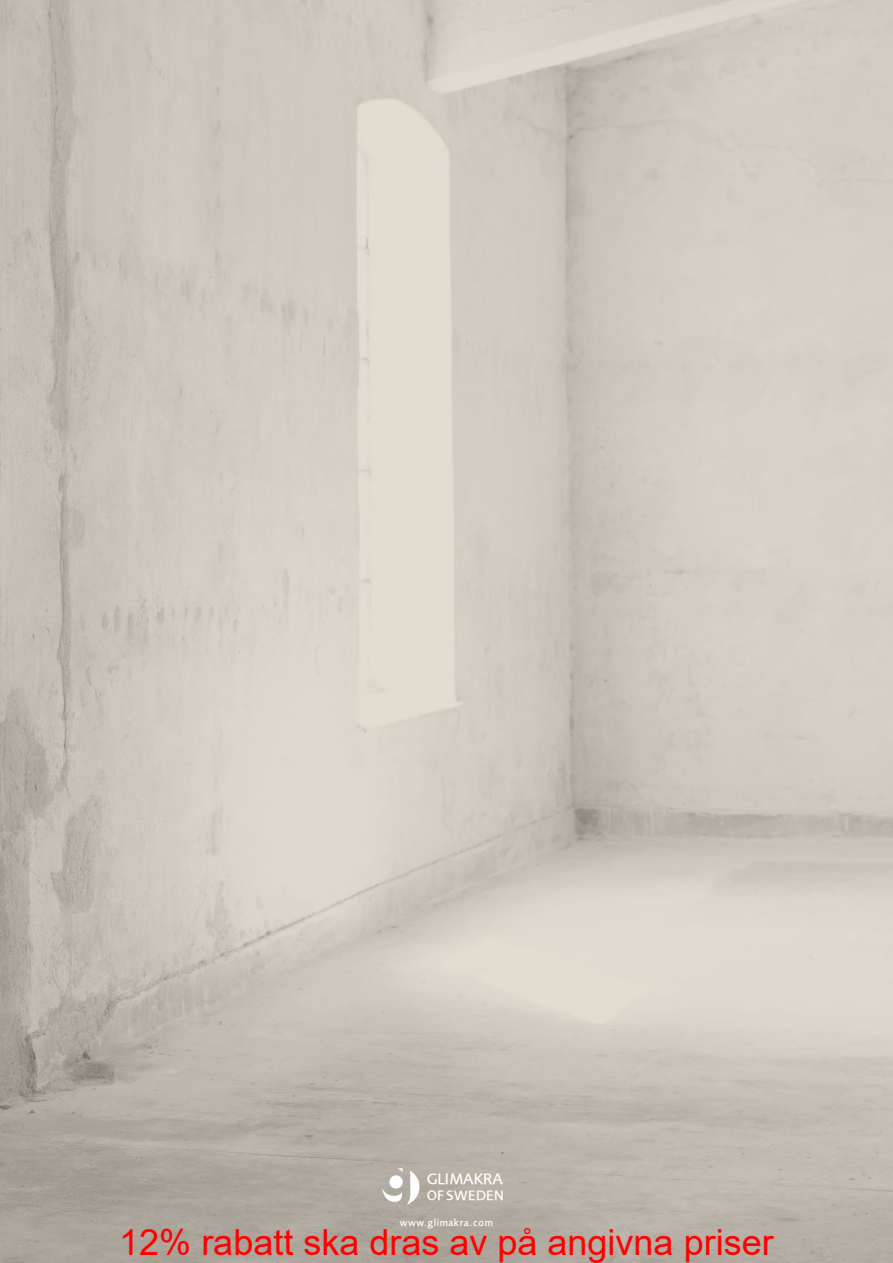
<style>
.page{position:relative;width:893px;height:1263px;background:#fff}
.page>*{position:absolute;margin:0;border:0;box-sizing:border-box;transform-origin:0 0}
.t1{font:36px "Arial";color:#f00}
.t2{font:500 15.6px "Foundry Sans";color:#fff}
.t3{font:500 14.1px "Foundry Sans";letter-spacing:.02em;color:#fff}
.t4{font:500 10.5px "Foundry Sans";letter-spacing:.05em;color:#fff}
</style>
<div class="page">
<img style="left:0;top:0;width:893px;height:1263px">
<svg style="left:382px;top:1168px;width:38px;height:36px"></svg>
<p class="t2" style="left:427px;top:1170px;width:78px">GLIMAKRA</p>
<p class="t3" style="left:427px;top:1186px;width:78px">OF SWEDEN</p>
<p class="t4" style="left:400px;top:1216px;width:94px">www.glimakra.com</p>
<p class="t1" style="left:119px;top:1217px;width:656px">12% rabatt ska dras av på angivna priser</p>
</div>
